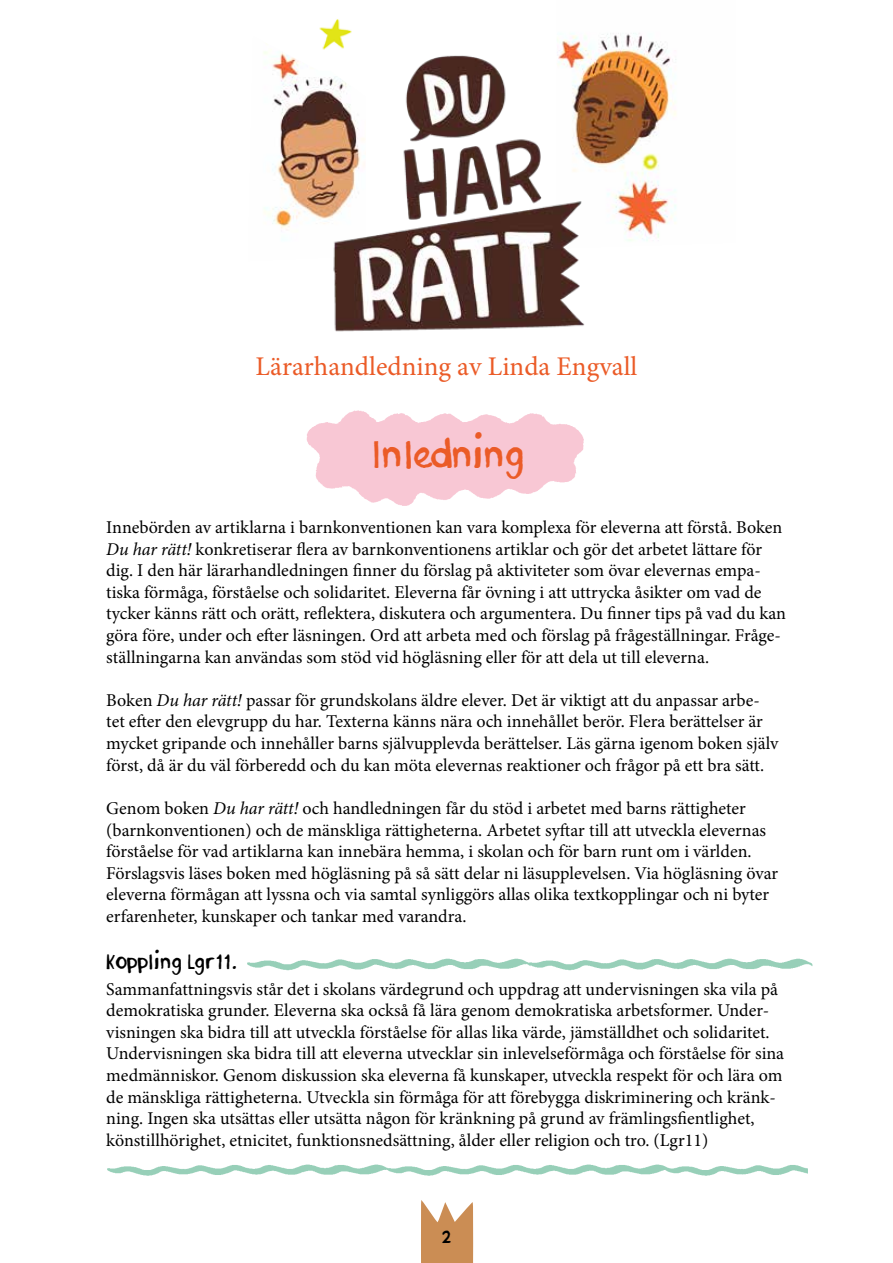
<style>
.page{position:relative;width:893px;height:1263px;background:#fff}
.page>*{position:absolute;margin:0;border:0;box-sizing:border-box;transform-origin:0 0}
.t1{font:39px "andreapippins";letter-spacing:.05em;color:#eb5b27}
.t2{font:27px "Minion Pro";color:#eb5b27}
.t3{font:21px "andreapippins";letter-spacing:.04em;color:#000}
.t4{font:18px/21.6px "Minion Pro";color:#000}
.t5{font:18px "andreapippins";color:#000}
.s1{font-style:italic}
</style>
<div class="page">
<svg style="left:421px;top:1200px;width:53px;height:63px"></svg>
<img style="left:306px;top:410px;width:278px;height:96px">
<img style="left:247px;top:959px;width:181px;height:12px">
<img style="left:428px;top:958px;width:385px;height:13px">
<img style="left:107px;top:1165px;width:180px;height:11px">
<img style="left:287px;top:1164px;width:277px;height:12px">
<img style="left:564px;top:1164px;width:244px;height:12px">
<img style="left:263px;top:51px;width:24px;height:189px">
<img style="left:637px;top:35px;width:39px;height:206px">
<img style="left:287px;top:19px;width:350px;height:313px">
<h2 class="t2" style="left:256px;top:349px;width:383px">Lärarhandledning av Linda Engvall</h2>
<h1 class="t1" style="left:372px;top:431px;width:151px">Inledning</h1>
<p class="t4" style="left:106px;top:517px;width:681px">Innebörden av artiklarna i barnkonventionen kan vara komplexa för eleverna att förstå. Boken <span class="s1">Du har rätt!</span> konkretiserar flera av barnkonventionens artiklar och gör det arbetet lättare för dig. I den här lärarhandledningen finner du förslag på aktiviteter som övar elevernas empa&shy;tiska förmåga, förståelse och solidaritet. Eleverna får övning i att uttrycka åsikter om vad de tycker känns rätt och orätt, reflektera, diskutera och argumentera. Du finner tips på vad du kan göra före, under och efter läsningen. Ord att arbeta med och förslag på frågeställningar. Fråge&shy;ställningarna kan användas som stöd vid högläsning eller för att dela ut till eleverna.</p>
<p class="t4" style="left:106px;top:689px;width:674px">Boken <span class="s1">Du har rätt!</span> passar för grundskolans äldre elever. Det är viktigt att du anpassar arbe&shy;tet efter den elevgrupp du har. Texterna känns nära och innehållet berör. Flera berättelser är mycket gripande och innehåller barns självupplevda berättelser. Läs gärna igenom boken själv först, då är du väl förberedd och du kan möta elevernas reaktioner och frågor på ett bra sätt.</p>
<p class="t4" style="left:106px;top:797px;width:673px">Genom boken <span class="s1">Du har rätt!</span> och handledningen får du stöd i arbetet med barns rättigheter (barnkonventionen) och de mänskliga rättigheterna. Arbetet syftar till att utveckla elevernas förståelse för vad artiklarna kan innebära hemma, i skolan och för barn runt om i världen.<br>Förslagsvis läses boken med högläsning på så sätt delar ni läsupplevelsen. Via högläsning övar eleverna förmågan att lyssna och via samtal synliggörs allas olika textkopplingar och ni byter erfarenheter, kunskaper och tankar med varandra.</p>
<p class="t3" style="left:106px;top:949px;width:132px">Koppling Lgr11.</p>
<p class="t4" style="left:106px;top:978px;width:679px">Sammanfattningsvis står det i skolans värdegrund och uppdrag att undervisningen ska vila på demokratiska grunder. Eleverna ska också få lära genom demokratiska arbetsformer. Under&shy;visningen ska bidra till att utveckla förståelse för allas lika värde, jämställdhet och solidaritet.<br>Undervisningen ska bidra till att eleverna utvecklar sin inlevelseförmåga och förståelse för sina medmänniskor. Genom diskussion ska eleverna få kunskaper, utveckla respekt för och lära om de mänskliga rättigheterna. Utveckla sin förmåga för att förebygga diskriminering och kränk&shy;ning. Ingen ska utsättas eller utsätta någon för kränkning på grund av främlingsfientlighet, könstillhörighet, etnicitet, funktionsnedsättning, ålder eller religion och tro. (Lgr11)</p>
<p class="t5" style="left:442px;top:1226px;width:11px">2</p>
</div>
